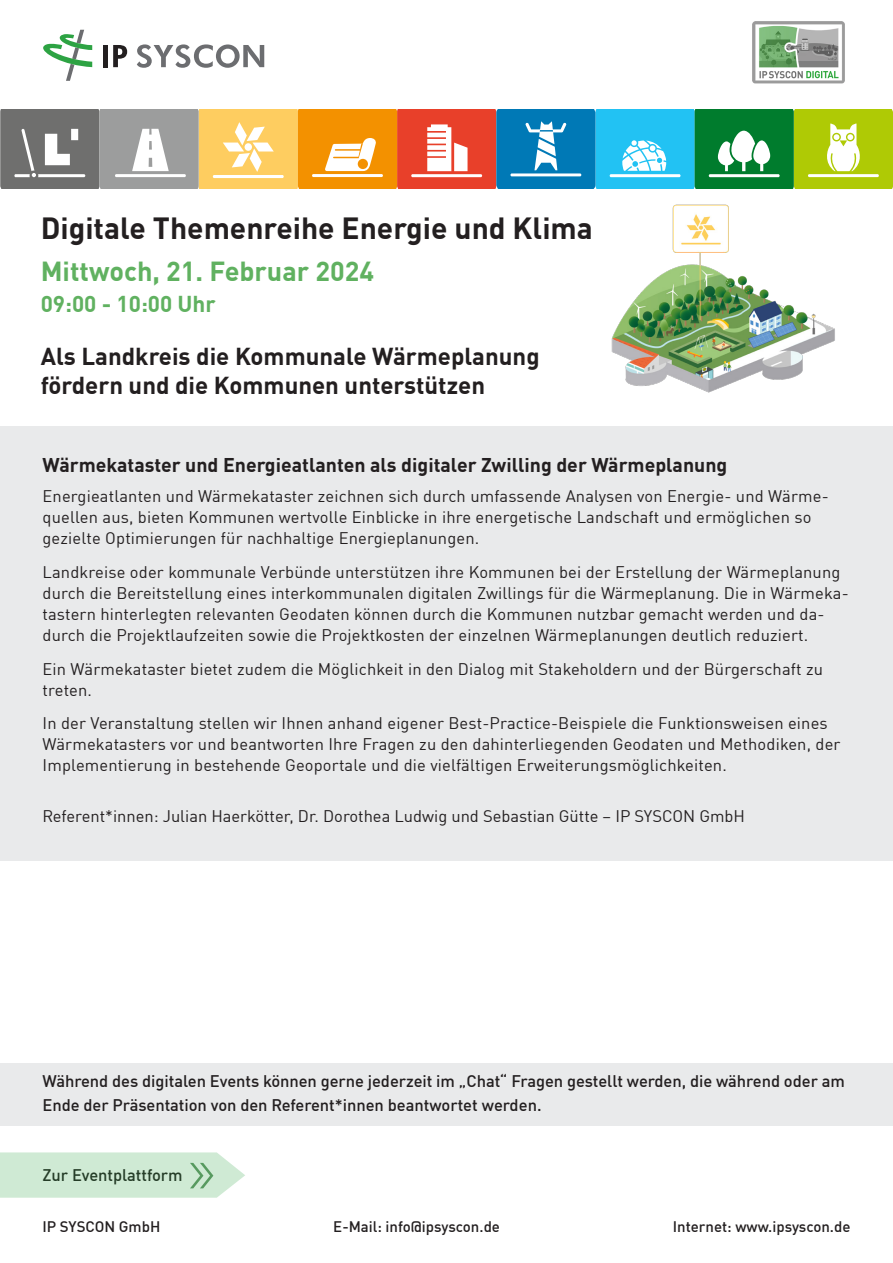
<style>
.page{position:relative;width:893px;height:1263px;background:#fff}
.page>*{position:absolute;margin:0;border:0;box-sizing:border-box;transform-origin:0 0}
.t1{font:700 30px "DIN Offc";color:#231f20}
.t2{font:700 27px "DIN Offc";color:#60b160}
.t3{font:700 24px/28.8px "DIN Offc";color:#231f20}
.t4{font:700 22.5px "DIN Offc";color:#60b160}
.t5{font:700 19.5px "DIN Offc";color:#231f20}
.t6{font:16.5px/21px "DIN Offc";letter-spacing:.01em;color:#231f20}
.t7{font:500 16.5px/24px "DIN Offc";letter-spacing:-.005em;color:#231f20}
.t8{font:500 15px "DIN Offc";color:#231f20}
</style>
<div class="page">
<div style="left:0;top:426px;width:893px;height:435px;background:#e4e5e7"></div>
<div style="left:103px;top:45px;width:5px;height:22px;background:#231f20"></div>
<svg style="left:113px;top:45px;width:14px;height:22px"></svg>
<svg style="left:137px;top:44px;width:127px;height:24px"></svg>
<svg style="left:43px;top:30px;width:49px;height:51px"></svg>
<div style="left:0;top:1063px;width:893px;height:63px;background:#e4e5e7"></div>
<svg style="left:0;top:1152px;width:245px;height:46px;background:#d0ead5"></svg>
<img style="left:752px;top:21px;width:93px;height:63px">
<svg style="left:0;top:109px;width:893px;height:79px;background:#97a47b"></svg>
<img style="left:611px;top:205px;width:224px;height:188px">
<p class="t1" style="left:41px;top:208px;width:554px">Digitale Themenreihe Energie und Klima</p>
<p class="t2" style="left:41px;top:253px;width:335px">Mittwoch, 21. Februar 2024</p>
<p class="t4" style="left:41px;top:290px;width:177px">09:00 - 10:00 Uhr</p>
<p class="t3" style="left:41px;top:341px;width:500px">Als Landkreis die Kommunale Wärmeplanung fördern und die Kommunen unterstützen</p>
<p class="t5" style="left:43px;top:453px;width:686px">Wärmekataster und Energieatlanten als digitaler Zwilling der Wärmeplanung</p>
<p class="t6" style="left:43px;top:485px;width:788px">Energieatlanten und Wärmekataster zeichnen sich durch umfassende Analysen von Energie- und Wärme&shy;quellen aus, bieten Kommunen wertvolle Einblicke in ihre energetische Landschaft und ermöglichen so gezielte Optimierungen für nachhaltige Energieplanungen.</p>
<p class="t6" style="left:43px;top:561px;width:808px">Landkreise oder kommunale Verbünde unterstützen ihre Kommunen bei der Erstellung der Wärmeplanung durch die Bereitstellung eines interkommunalen digitalen Zwillings für die Wärmeplanung. Die in Wärmeka&shy;tastern hinterlegten relevanten Geodaten können durch die Kommunen nutzbar gemacht werden und da&shy;durch die Projektlaufzeiten sowie die Projektkosten der einzelnen Wärmeplanungen deutlich reduziert.</p>
<p class="t6" style="left:43px;top:658px;width:782px">Ein Wärmekataster bietet zudem die Möglichkeit in den Dialog mit Stakeholdern und der Bürgerschaft zu treten.</p>
<p class="t6" style="left:43px;top:712px;width:799px">In der Veranstaltung stellen wir Ihnen anhand eigener Best-Practice-Beispiele die Funktionsweisen eines<br>Wärmekatasters vor und beantworten Ihre Fragen zu den dahinterliegenden Geodaten und Methodiken, der<br>Implementierung in bestehende Geoportale und die vielfältigen Erweiterungsmöglichkeiten.</p>
<p class="t6" style="left:43px;top:805px;width:704px">Referent*innen: Julian Haerkötter, Dr. Dorothea Ludwig und Sebastian Gütte – IP SYSCON GmbH</p>
<p class="t7" style="left:43px;top:1069px;width:804px">Während des digitalen Events können gerne jederzeit im „Chat“ Fragen gestellt werden, die während oder am<br>Ende der Präsentation von den Referent*innen beantwortet werden.</p>
<p class="t7" style="left:43px;top:1163px;width:142px">Zur Eventplattform</p>
<p class="t8" style="left:43px;top:1217px;width:119px">IP SYSCON GmbH</p>
<p class="t8" style="left:333px;top:1217px;width:168px">E-Mail: info@ipsyscon.de</p>
<p class="t8" style="left:673px;top:1217px;width:179px">Internet: www.ipsyscon.de</p>
</div>
